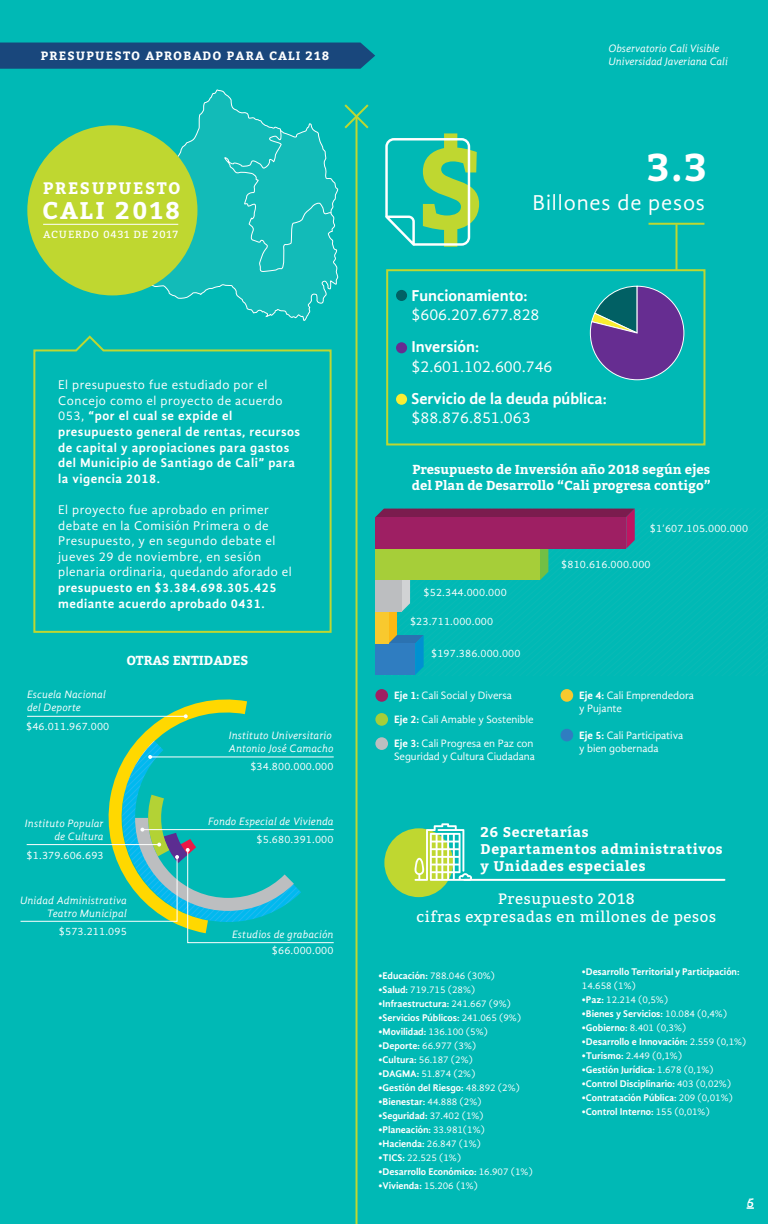
<style>
.page{position:relative;width:768px;height:1224px;background:#00b9b5}
.page>*{position:absolute;margin:0;border:0;box-sizing:border-box;transform-origin:0 0}
.t1{font:700 38.5px "Bitter";color:#fff}
.t2{font:700 24px "Bitter";letter-spacing:.1em;color:#fff}
.t3{font:22.2px "Gandhi Sans";letter-spacing:.04em;color:#fff}
.t4{font:700 16.6px "Bitter";letter-spacing:.1em;color:#fff}
.t5{font:700 16.2px "Gandhi Sans";color:#fff}
.t6{font:16.2px "Gandhi Sans";color:#fff}
.t7{font:15px/18px "Bitter";letter-spacing:.04em;color:#fff;text-align:center}
.t8{font:700 14px/16.8px "Bitter";letter-spacing:.04em;color:#fff}
.t9{font:700 13px/15.6px "Gandhi Sans";letter-spacing:.04em;color:#fff}
.t10{font:13px/15.6px "Gandhi Sans";letter-spacing:.04em;color:#fff}
.t11{font:700 13px/15.6px "Bitter";color:#fff}
.t12{font:italic 13px "Gandhi Sans";color:#fff}
.t13{font:700 12px "Bitter";letter-spacing:.1em;color:#fff}
.t14{font:italic 11px/13.2px "Gandhi Sans";letter-spacing:.01em;color:#fff}
.t15{font:11px/24.1px "Gandhi Sans";letter-spacing:-.005em;color:#fff}
.t16{font:11px "Gandhi Sans";letter-spacing:.015em;color:#fff}
.t17{font:10.4px "Bitter";letter-spacing:.08em;color:#fff}
.t18{font:700 10px "Gandhi Sans";letter-spacing:-.005em;color:#fff}
.t19{font:10px "Gandhi Sans";letter-spacing:-.005em;color:#fff}
.s1{font-weight:400}
.s2{font-weight:700}
</style>
<div class="page">
<svg style="left:33px;top:335px;width:299px;height:298px"></svg>
<div style="left:0;top:43px;width:375px;height:26px;background:#19477c"></div>
<div style="left:375px;top:689px;width:13px;height:13px;background:#9e1f63;border-radius:50%"></div>
<div style="left:375px;top:713px;width:13px;height:13px;background:#a6ce39;border-radius:50%"></div>
<div style="left:375px;top:737px;width:13px;height:13px;background:#bcbec0;border-radius:50%"></div>
<div style="left:561px;top:689px;width:12px;height:13px;background:#f8c92e;border-radius:50%"></div>
<div style="left:561px;top:729px;width:12px;height:12px;background:#2f7dc1;border-radius:50%"></div>
<svg style="left:127px;top:90px;width:211px;height:231px"></svg>
<svg style="left:224px;top:129px;width:107px;height:143px;background:#19bdba"></svg>
<svg style="left:385px;top:133px;width:94px;height:114px"></svg>
<hr style="left:356px;top:116px;width:2px;height:1108px;background:#bfd730">
<svg style="left:344px;top:104px;width:25px;height:27px"></svg>
<hr style="left:649px;top:223px;width:55px;height:2px;background:#bfd730">
<div style="left:386px;top:269px;width:319px;height:176px;border:2px solid #bfd730"></div>
<hr style="left:676px;top:224px;width:2px;height:46px;background:#bfd730">
<svg style="left:375px;top:509px;width:260px;height:166px"></svg>
<div style="left:375px;top:517px;width:251px;height:32px;background:#9e1f63"></div>
<svg style="left:20px;top:699px;width:314px;height:244px"></svg>
<svg style="left:589px;top:285px;width:96px;height:96px"></svg>
<div style="left:27px;top:125px;width:170px;height:170px;background:#bfd730;border-radius:50%"></div>
<hr style="left:43px;top:224px;width:135px;height:1px;background:#fff">
<div style="left:384px;top:828px;width:69px;height:69px;background:#bfd730;border-radius:50%"></div>
<svg style="left:415px;top:823px;width:57px;height:58px"></svg>
<hr style="left:464px;top:879px;width:261px;height:2px;background:#fff">
<div style="left:396px;top:290px;width:11px;height:11px;background:#016064;border-radius:50%"></div>
<div style="left:396px;top:342px;width:11px;height:11px;background:#662d91;border-radius:50%"></div>
<div style="left:396px;top:394px;width:11px;height:11px;background:#f9ed32;border-radius:50%"></div>
<p class="t13" style="left:41px;top:46px;width:290px">PRESUPUESTO APROBADO PARA CALI 218</p>
<p class="t14" style="left:609px;top:42px;width:121px">Observatorio Cali Visible<br>Universidad Javeriana Cali</p>
<h3 class="t4" style="left:43px;top:175px;width:139px">PRESUPUESTO</h3>
<h2 class="t2" style="left:42px;top:192px;width:139px">CALI 2018</h2>
<p class="t17" style="left:43px;top:227px;width:136px">ACUERDO 0431 DE 2017</p>
<p class="t9" style="left:58px;top:377px;width:244px"><span class="s1">El presupuesto fue estudiado por el Concejo como el proyecto de acuerdo 053,</span> “por el cual se expide el presupuesto general de rentas, recursos de capital y apropiaciones para gastos del Municipio de Santiago de Cali” para la vigencia 2018.</p>
<h3 class="t10" style="left:58px;top:502px;width:235px">El proyecto fue aprobado en primer debate en la Comisión Primera o de Presupuesto, y en segundo debate el jueves 29 de noviembre, en sesión plenaria ordinaria, quedando aforado el</h3>
<h3 class="t9" style="left:58px;top:580px;width:220px">presupuesto en $3.384.698.305.425 mediante acuerdo aprobado 0431.</h3>
<p class="t14" style="left:27px;top:688px;width:80px">Escuela Nacional del Deporte</p>
<p class="t16" style="left:26px;top:720px;width:85px">$46.011.967.000</p>
<h3 class="t11" style="left:126px;top:652px;width:123px">OTRAS ENTIDADES</h3>
<p class="t14" style="left:229px;top:729px;width:106px">Instituto Universitario<br>Antonio José Camacho</p>
<p class="t16" style="left:250px;top:760px;width:85px">$34.800.000.000</p>
<p class="t14" style="left:25px;top:817px;width:80px;text-align:right">Instituto Popular de Cultura</p>
<p class="t16" style="left:27px;top:849px;width:78px">$1.379.606.693</p>
<p class="t14" style="left:20px;top:893px;width:108px;text-align:right">Unidad Administrativa<br>Teatro Municipal</p>
<p class="t16" style="left:59px;top:925px;width:69px">$573.211.095</p>
<p class="t14" style="left:208px;top:815px;width:127px">Fondo Especial de Vivienda</p>
<p class="t16" style="left:257px;top:833px;width:78px">$5.680.391.000</p>
<p class="t14" style="left:232px;top:927px;width:103px">Estudios de grabación</p>
<p class="t15" style="left:272px;top:939px;width:63px">$66.000.000</p>
<h1 class="t1" style="left:647px;top:138px;width:62px">3.3</h1>
<h3 class="t3" style="left:533px;top:190px;width:174px">Billones de pesos</h3>
<h3 class="t5" style="left:412px;top:286px;width:117px">Funcionamiento:</h3>
<h3 class="t6" style="left:412px;top:306px;width:130px">$606.207.677.828</h3>
<h3 class="t5" style="left:412px;top:338px;width:69px">Inversión:</h3>
<h3 class="t6" style="left:412px;top:357px;width:142px">$2.601.102.600.746</h3>
<h3 class="t5" style="left:412px;top:389px;width:197px">Servicio de la deuda pública:</h3>
<h3 class="t6" style="left:412px;top:409px;width:121px">$88.876.851.063</h3>
<h3 class="t11" style="left:412px;top:461px;width:301px">Presupuesto de Inversión año 2018 según ejes del Plan de Desarrollo “Cali progresa contigo”</h3>
<p class="t16" style="left:650px;top:522px;width:100px">$1’607.105.000.000</p>
<p class="t16" style="left:424px;top:586px;width:85px">$52.344.000.000</p>
<p class="t16" style="left:410px;top:615px;width:85px">$23.711.000.000</p>
<p class="t16" style="left:431px;top:647px;width:91px">$197.386.000.000</p>
<p class="t15" style="left:394px;top:683px;width:141px"><span class="s2">Eje 1:</span> Cali Social y Diversa<br><span class="s2">Eje 2:</span> Cali Amable y Sostenible<br><span class="s2">Eje 3:</span> Cali Progresa en Paz con</p>
<p class="t15" style="left:394px;top:745px;width:143px">Seguridad y Cultura Ciudadana</p>
<p class="t16" style="left:561px;top:558px;width:91px">$810.616.000.000</p>
<p class="t15" style="left:579px;top:689px;width:117px;line-height:13.2px"><span class="s2">Eje 4:</span> Cali Emprendedora y Pujante</p>
<p class="t15" style="left:579px;top:728px;width:106px;line-height:13.2px"><span class="s2">Eje 5:</span> Cali Participativa y bien gobernada</p>
<h3 class="t8" style="left:481px;top:823px;width:244px">26 Secretarías<br>Departamentos administrativos y Unidades especiales</h3>
<h3 class="t7" style="left:416px;top:889px;width:301px">Presupuesto 2018<br>cifras expresadas en millones de pesos</h3>
<p class="t19" style="left:379px;top:970px;width:118px"><span class="s2">•Educación:</span> 788.046 (30%)</p>
<p class="t19" style="left:379px;top:984px;width:98px"><span class="s2">•Salud:</span> 719.715 (28%)</p>
<p class="t18" style="left:379px;top:998px;width:134px">•Infraestructura: <span class="s1">241.667 (9%)</span></p>
<p class="t18" style="left:379px;top:1012px;width:144px">•Servicios Públicos: <span class="s1">241.065 (9%)</span></p>
<p class="t18" style="left:379px;top:1026px;width:111px">•Movilidad: <span class="s1">136.100 (5%)</span></p>
<p class="t19" style="left:379px;top:1040px;width:99px"><span class="s2">•Deporte:</span> 66.977 (3%)</p>
<p class="t19" style="left:379px;top:1054px;width:96px"><span class="s2">•Cultura:</span> 56.187 (2%)</p>
<p class="t19" style="left:379px;top:1068px;width:98px"><span class="s2">•DAGMA:</span> 51.874 (2%)</p>
<p class="t18" style="left:379px;top:1082px;width:143px">•Gestión del Riesgo: <span class="s1">48.892 (2%)</span></p>
<p class="t18" style="left:379px;top:1096px;width:105px">•Bienestar: <span class="s1">44.888 (2%)</span></p>
<p class="t18" style="left:379px;top:1110px;width:107px">•Seguridad: <span class="s1">37.402 (1%)</span></p>
<p class="t18" style="left:379px;top:1124px;width:108px">•Planeación: <span class="s1">33.981(1%)</span></p>
<p class="t18" style="left:379px;top:1138px;width:104px">•Hacienda: <span class="s1">26.847 (1%)</span></p>
<p class="t19" style="left:379px;top:1152px;width:84px"><span class="s2">•TICS:</span> 22.525 (1%)</p>
<p class="t18" style="left:379px;top:1166px;width:156px">•Desarrollo Económico: <span class="s1">16.907 (1%)</span></p>
<p class="t18" style="left:379px;top:1180px;width:101px">•Vivienda: <span class="s1">15.206 (1%)</span></p>
<p class="t18" style="left:582px;top:966px;width:159px">•Desarrollo Territorial y Participación:</p>
<p class="t19" style="left:582px;top:980px;width:55px">14.658 (1%)</p>
<p class="t19" style="left:582px;top:994px;width:88px"><span class="s2">•Paz:</span> 12.214 (0,5%)</p>
<p class="t18" style="left:582px;top:1008px;width:147px">•Bienes y Servicios: <span class="s1">10.084 (0,4%)</span></p>
<p class="t19" style="left:582px;top:1022px;width:106px"><span class="s2">•Gobierno:</span> 8.401 (0,3%)</p>
<p class="t18" style="left:582px;top:1036px;width:166px">•Desarrollo e Innovación: <span class="s1">2.559 (0,1%)</span></p>
<p class="t19" style="left:582px;top:1050px;width:102px"><span class="s2">•Turismo:</span> 2.449 (0,1%)</p>
<p class="t18" style="left:582px;top:1064px;width:133px">•Gestión Jurídica: <span class="s1">1.678 (0,1%)</span></p>
<p class="t18" style="left:582px;top:1078px;width:151px">•Control Disciplinario: <span class="s1">403 (0,02%)</span></p>
<p class="t18" style="left:582px;top:1092px;width:152px">•Contratación Pública: <span class="s1">209 (0,01%)</span></p>
<p class="t18" style="left:582px;top:1106px;width:129px">•Control Interno: <span class="s1">155 (0,01%)</span></p>
<h3 class="t12" style="left:747px;top:1195px;width:9px">6</h3>
<h3 class="t12" style="left:747px;top:1195px;width:9px">5</h3>
</div>
